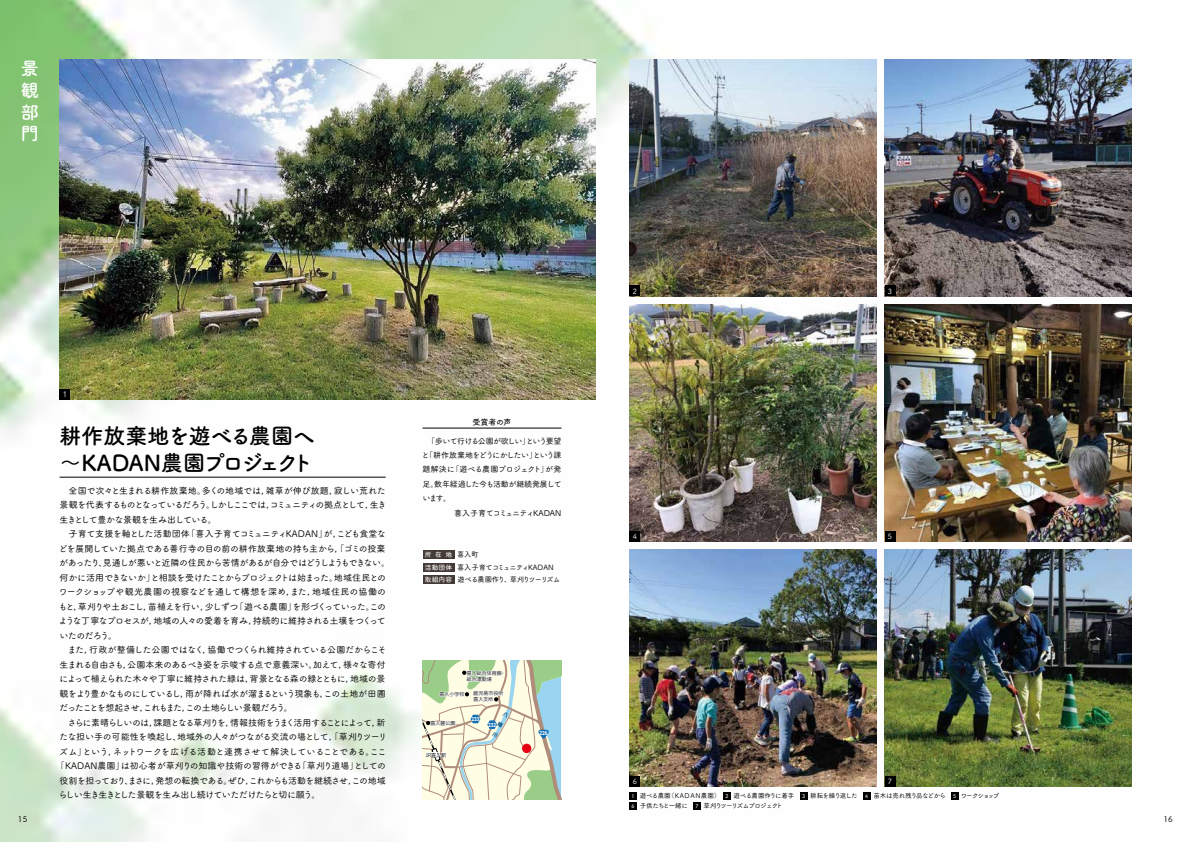
<style>
.page{position:relative;width:1191px;height:842px;background:#fff}
.page>*{position:absolute;margin:0;border:0;box-sizing:border-box;transform-origin:0 0}
.t1{font:22px/26.4px "Tsuku A Rd Gothic Std B";letter-spacing:-.03em;color:#000}
.t2{font:18px/21.6px "Tsuku A Rd Gothic Std B";color:#fff;text-align:justify}
.t3{font:9px/14.5px "Tsuku A Rd Gothic Std M";letter-spacing:-.06em;color:#000;text-align:justify}
.t4{font:9px "Tsuku A Rd Gothic Std M";letter-spacing:-.085em;color:#000}
.t5{font:9px "Tsuku A Rd Gothic Std M";letter-spacing:-.13em;color:#000}
.t6{font:9px "Tsuku A Rd Gothic Std M";letter-spacing:-.01em;color:#000}
.t7{font:9px "Tsuku A Rd Gothic Std M";letter-spacing:-.04em;color:#000}
.t8{font:9px "Tsuku A Rd Gothic Std M";letter-spacing:-.035em;color:#000}
.t9{font:9px "Tsuku A Rd Gothic Std M";letter-spacing:-.08em;color:#000}
.t10{font:8px "Tsuku A Rd Gothic Std M";letter-spacing:-.105em;color:#000}
.t11{font:8px "Tsuku A Rd Gothic Std M";letter-spacing:-.135em;color:#000}
.t12{font:8px "Tsuku A Rd Gothic Std M";letter-spacing:-.045em;color:#000}
.t13{font:8px "Tsuku A Rd Gothic Std M";letter-spacing:-.025em;color:#000}
.t14{font:8px "Tsuku A Rd Gothic Std M";letter-spacing:-.04em;color:#000}
.t15{font:8px "Tsuku A Rd Gothic Std M";letter-spacing:-.065em;color:#000}
.t16{font:8px "Tsuku A Rd Gothic Std D";letter-spacing:-.02em;color:#000}
.t17{font:7.2px "Tsuku A Rd Gothic Std M";letter-spacing:-.11em;color:#000}
.t18{font:7.2px "Tsuku A Rd Gothic Std M";letter-spacing:-.04em;color:#000}
.t19{font:7.2px "Tsuku A Rd Gothic Std M";color:#fff}
.t20{font:7.2px "Rodin NTLG Pro M";color:#fff}
.t21{font:6.8px "Tsuku A Rd Gothic Std D";color:#fff}
.t22{font:6.5px "Tsuku A Rd Gothic Std M";letter-spacing:-.11em;color:#000}
.t23{font:6.5px "Tsuku A Rd Gothic Std M";letter-spacing:-.08em;color:#000}
.t24{font:6.5px "Tsuku A Rd Gothic Std M";letter-spacing:-.03em;color:#000}
.t25{font:5px/6px "Rodin Pro M";color:#000}
.t26{font:700 5px "UD Shin Go Pro";color:#fff;scale:.8 1}
.s1{font-family:"Tsuku A Rd Gothic Std M";font-size:7.2px;color:#000}
.s2{font-family:"Tsuku A Rd Gothic Std D";font-size:6.8px;color:#fff}
.s3{font-family:"UD Shin Go Pr 6"}
.s4{font-family:"Tsuku A Rd Gothic Std D";font-size:5.2px;color:#fff}
</style>
<div class="page">
<img style="left:0;top:0;width:1132px;height:842px">
<img style="left:884px;top:60px;width:247px;height:236px">
<img style="left:629px;top:305px;width:247px;height:236px">
<img style="left:60px;top:60px;width:535px;height:340px">
<div style="left:60px;top:389px;width:10px;height:11px;background:#000"></div>
<img style="left:629px;top:550px;width:247px;height:237px">
<img style="left:884px;top:550px;width:247px;height:237px">
<img style="left:629px;top:60px;width:247px;height:236px">
<img style="left:884px;top:305px;width:247px;height:236px">
<div style="left:629px;top:792px;width:7px;height:7px;background:#000"></div>
<div style="left:800px;top:792px;width:7px;height:7px;background:#000"></div>
<div style="left:863px;top:792px;width:7px;height:7px;background:#000"></div>
<div style="left:951px;top:792px;width:7px;height:7px;background:#000"></div>
<div style="left:629px;top:802px;width:7px;height:7px;background:#000"></div>
<div style="left:693px;top:802px;width:7px;height:7px;background:#000"></div>
<div style="left:723px;top:792px;width:7px;height:7px;background:#000"></div>
<hr style="left:60px;top:477px;width:326px;height:1px;background:#000">
<div style="left:629px;top:776px;width:11px;height:11px;background:#000"></div>
<div style="left:884px;top:776px;width:11px;height:11px;background:#000"></div>
<div style="left:629px;top:531px;width:11px;height:10px;background:#000"></div>
<div style="left:884px;top:531px;width:11px;height:10px;background:#000"></div>
<div style="left:629px;top:286px;width:11px;height:10px;background:#000"></div>
<div style="left:884px;top:286px;width:11px;height:10px;background:#000"></div>
<hr style="left:422px;top:428px;width:139px;height:1px;background:#000">
<div style="left:422px;top:550px;width:32px;height:8px;background:#443b36"></div>
<div style="left:422px;top:575px;width:32px;height:9px;background:#443b36"></div>
<div style="left:422px;top:563px;width:32px;height:8px;background:#443b36"></div>
<svg style="left:422px;top:660px;width:139px;height:139px;background:#d8e1cb"></svg>
<h2 class="t2" style="left:21px;top:57px;width:19px">景観部門</h2>
<p class="t20" style="left:62px;top:390px;width:6px">1</p>
<h1 class="t1" style="left:60px;top:422px;width:256px">耕作放棄地を遊べる農園へ～KADAN農園プロジェクト</h1>
<p class="t3" style="left:60px;top:482px;width:328px;text-indent:9px">全国で次々と生まれる耕作放棄地。多くの地域では，雑草が伸び放題，寂しい荒れた景観を代表するものとなっているだろう。しかしここでは，コミュニティの拠点として，生き生きとして豊かな景観を生み出している。</p>
<p class="t3" style="left:58px;top:526px;width:333px;text-align:left;text-indent:10px">子育て支援を軸とした活動団体「喜入子育てコミュニティKADAN」が，こども食堂などを展開していた拠点である善行寺の目の前の耕作放棄地の持ち主から，「ゴミの投棄があったり、見通しが悪いと近隣の住民から苦情があるが自分ではどうしようもできない。何かに活用できないか」と相談を受けたことからプロジェクトは始まった。地域住民とのワークショップや観光農園の視察などを通して構想を深め，また，地域住民の協働のもと，草刈りや土おこし，苗植えを行い，少しずつ「遊べる農園」を形づくっていった。このような丁寧なプロセスが，地域の人々の愛着を育み，持続的に維持される土壌をつくっていたのだろう。</p>
<p class="t3" style="left:59px;top:642px;width:329px;text-indent:8px">また，行政が整備した公園ではなく，協働でつくられ維持されている公園だからこそ生まれる自由さも，公園本来のあるべき姿を示唆する点で意義深い。加えて，様々な寄付によって植えられた木々や丁寧に維持された緑は，背景となる森の緑とともに，地域の景観をより豊かなものにしているし，雨が降れば水が溜まるという現象も，この土地が田圃だったことを想起させ，これもまた，この土地らしい景観だろう。</p>
<p class="t5" style="left:68px;top:715px;width:319px">さらに素晴らしいのは，課題となる草刈りを，情報技術をうまく活用することによって，新</p>
<p class="t7" style="left:59px;top:730px;width:329px">たな担い手の可能性を喚起し、地域外の人々がつながる交流の場として，「草刈りツーリ</p>
<p class="t8" style="left:59px;top:744px;width:329px">ズム」という，ネットワークを広げる活動と連携させて解決していることである。ここ</p>
<p class="t6" style="left:56px;top:759px;width:332px">「KADAN農園」は初心者が草刈りの知識や技術の習得ができる「草刈り道場」としての</p>
<p class="t4" style="left:60px;top:773px;width:328px">役割を担っており、まさに，発想の転換である。ぜひ，これからも活動を継続させ，この地域</p>
<p class="t9" style="left:58px;top:788px;width:263px">らしい生き生きとした景観を生み出し続けていただけたらと切に願う。</p>
<p class="t16" style="left:472px;top:416px;width:41px">受賞者の声</p>
<p class="t10" style="left:422px;top:434px;width:140px">　「歩いて行ける公園が欲しい」という要望</p>
<p class="t11" style="left:421px;top:449px;width:141px">と「耕作放棄地をどうにかしたい」という課</p>
<p class="t12" style="left:422px;top:463px;width:140px">題解決に「遊べる農園プロジェクト」が発</p>
<p class="t13" style="left:422px;top:478px;width:141px">足。数年経過した今も活動が継続発展して</p>
<p class="t15" style="left:422px;top:492px;width:30px">います。</p>
<p class="t14" style="left:454px;top:506px;width:109px">喜入子育てコミュニティKADAN</p>
<p class="t21" style="left:425px;top:549px;width:55px">所在地 <span class="s1">喜入町</span></p>
<p class="t17" style="left:425px;top:574px;width:137px"><span class="s2">取組内容</span> 遊べる農園作り、草刈りツーリズム</p>
<p class="t18" style="left:425px;top:561px;width:130px"><span class="s2">活動団体</span> 喜入子育てコミュニティKADAN</p>
<p class="t25" style="left:467px;top:670px;width:40px">喜入総合体育館・総合運動場</p>
<p class="t25" style="left:439px;top:691px;width:26px">喜入小学校</p>
<p class="t25" style="left:473px;top:690px;width:31px">鹿児島市役所喜入支所</p>
<p class="t25" style="left:430px;top:720px;width:26px">喜入麓公園</p>
<p class="t25" style="left:426px;top:751px;width:22px">JR喜入駅</p>
<p class="t26" style="left:471px;top:715px;width:11px">233</p>
<p class="t26" style="left:488px;top:721px;width:11px">23<span class="s3">2</span></p>
<p class="t26" style="left:539px;top:729px;width:11px">226</p>
<p class="t19" style="left:633px;top:285px;width:6px">2</p>
<p class="t19" style="left:888px;top:285px;width:6px">3</p>
<p class="t19" style="left:633px;top:531px;width:6px">4</p>
<p class="t19" style="left:888px;top:531px;width:6px">5</p>
<p class="t19" style="left:633px;top:776px;width:6px">6</p>
<p class="t19" style="left:888px;top:776px;width:6px">7</p>
<p class="t23" style="left:631px;top:791px;width:90px"><span class="s4">1</span> 遊べる農園（ＫAＤＡＮ農園）</p>
<p class="t22" style="left:802px;top:791px;width:199px"><span class="s4">3</span> 耕耘を繰り返した <span class="s4">4</span> 苗木は売れ残り品などから <span class="s4">5</span> ワークショップ</p>
<p class="t22" style="left:631px;top:801px;width:153px"><span class="s4">6</span> 子供たちと一緒に <span class="s4">7</span> 草刈りツーリズムプロジェクト</p>
<p class="t24" style="left:725px;top:791px;width:70px"><span class="s4">2</span> 遊べる農園作りに着手</p>
<p class="t15" style="left:18px;top:813px;width:11px">15</p>
<p class="t15" style="left:1163px;top:813px;width:11px">16</p>
</div>
